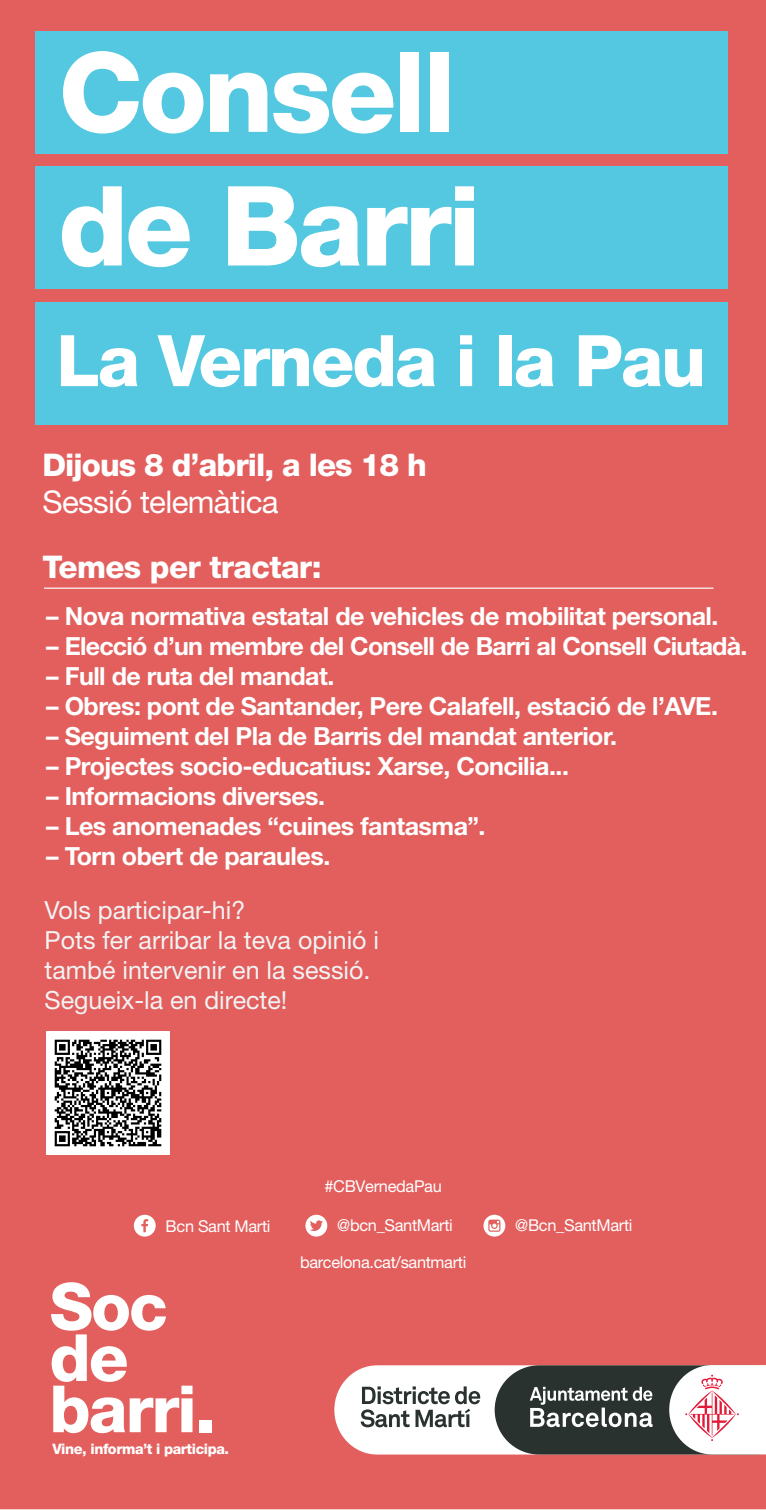
<style>
.page{position:relative;width:766px;height:1510px;background:#fff}
.page>*{position:absolute;margin:0;border:0;box-sizing:border-box;transform-origin:0 0}
.t1{font:800 110.88px/133.6px "Helvetica Neue LT Std";letter-spacing:-.03em;color:#fff}
.t2{font:800 71.25px "Helvetica Neue LT Std";letter-spacing:-.03em;color:#fff}
.t3{font:800 65.12px/51.2px "Helvetica Neue LT Std";letter-spacing:-.03em;color:#fff}
.t4{font:800 31.25px "Helvetica Neue LT Std";letter-spacing:-.03em;color:#fff}
.t5{font:31.25px "Helvetica Neue LT Std";letter-spacing:-.02em;color:#fff}
.t6{font:700 25px "Helvetica Neue LT Std";letter-spacing:-.02em;color:#fff}
.t7{font:25px/30px "Helvetica Neue LT Std";color:#f2f3f4}
.t8{font:16.38px "Helvetica Neue LT Std";letter-spacing:-.02em;color:#fff}
.t9{font:800 14.38px "Helvetica Neue LT Std";letter-spacing:-.03em;color:#fff}
</style>
<div class="page">
<div style="left:0;top:0;width:765px;height:1509px;background:#e25f5d"></div>
<div style="left:35px;top:31px;width:692px;height:123px;background:#53c8e0"></div>
<div style="left:35px;top:167px;width:692px;height:122px;background:#53c8e0"></div>
<div style="left:35px;top:302px;width:692px;height:122px;background:#53c8e0"></div>
<hr style="left:44px;top:587px;width:669px;height:2px;background:#fff">
<svg style="left:305px;top:1214px;width:22px;height:22px"></svg>
<svg style="left:134px;top:1214px;width:22px;height:22px"></svg>
<svg style="left:483px;top:1214px;width:22px;height:22px"></svg>
<svg style="left:334px;top:1365px;width:431px;height:89px"></svg>
<img style="left:46px;top:1032px;width:123px;height:122px">
<h1 class="t1" style="left:58px;top:25px;width:424px">Consell de Barri</h1>
<h2 class="t2" style="left:56px;top:318px;width:651px">La Verneda i la Pau</h2>
<p class="t4" style="left:42px;top:446px;width:385px">Dijous 8 d’abril, a les 18 h</p>
<p class="t5" style="left:42px;top:483px;width:237px">Sessió telemàtica</p>
<p class="t4" style="left:42px;top:548px;width:280px">Temes per tractar:</p>
<p class="t6" style="left:46px;top:601px;width:673px">– Nova normativa estatal de vehicles de mobilitat personal.</p>
<p class="t6" style="left:46px;top:631px;width:702px">– Elecció d’un membre del Consell de Barri al Consell Ciutadà.</p>
<p class="t6" style="left:46px;top:661px;width:289px">– Full de ruta del mandat.</p>
<p class="t6" style="left:46px;top:691px;width:673px">– Obres: pont de Santander, Pere Calafell, estació de l’AVE.</p>
<p class="t6" style="left:46px;top:721px;width:572px">– Seguiment del Pla de Barris del mandat anterior.</p>
<p class="t6" style="left:46px;top:751px;width:524px">– Projectes socio-educatius: Xarse, Concilia...</p>
<p class="t6" style="left:46px;top:781px;width:280px">– Informacions diverses.</p>
<p class="t6" style="left:46px;top:811px;width:440px">– Les anomenades “cuines fantasma”.</p>
<p class="t6" style="left:46px;top:841px;width:285px">– Torn obert de paraules.</p>
<p class="t7" style="left:45px;top:894px;width:336px">Vols participar-hi?<br>Pots fer arribar la teva opinió i també intervenir en la sessió.<br>Segueix-la en directe!</p>
<p class="t8" style="left:324px;top:1176px;width:119px">#CBVernedaPau</p>
<p class="t8" style="left:166px;top:1216px;width:106px">Bcn Sant Marti</p>
<p class="t8" style="left:337px;top:1215px;width:117px">@bcn_SantMarti</p>
<p class="t8" style="left:515px;top:1215px;width:119px">@Bcn_SantMarti</p>
<h3 class="t3" style="left:50px;top:1280px;width:167px">Soc de barri.</h3>
<p class="t9" style="left:52px;top:1439px;width:178px">Vine, informa’t i participa.</p>
<p class="t8" style="left:300px;top:1252px;width:168px">barcelona.cat/santmarti</p>
</div>
